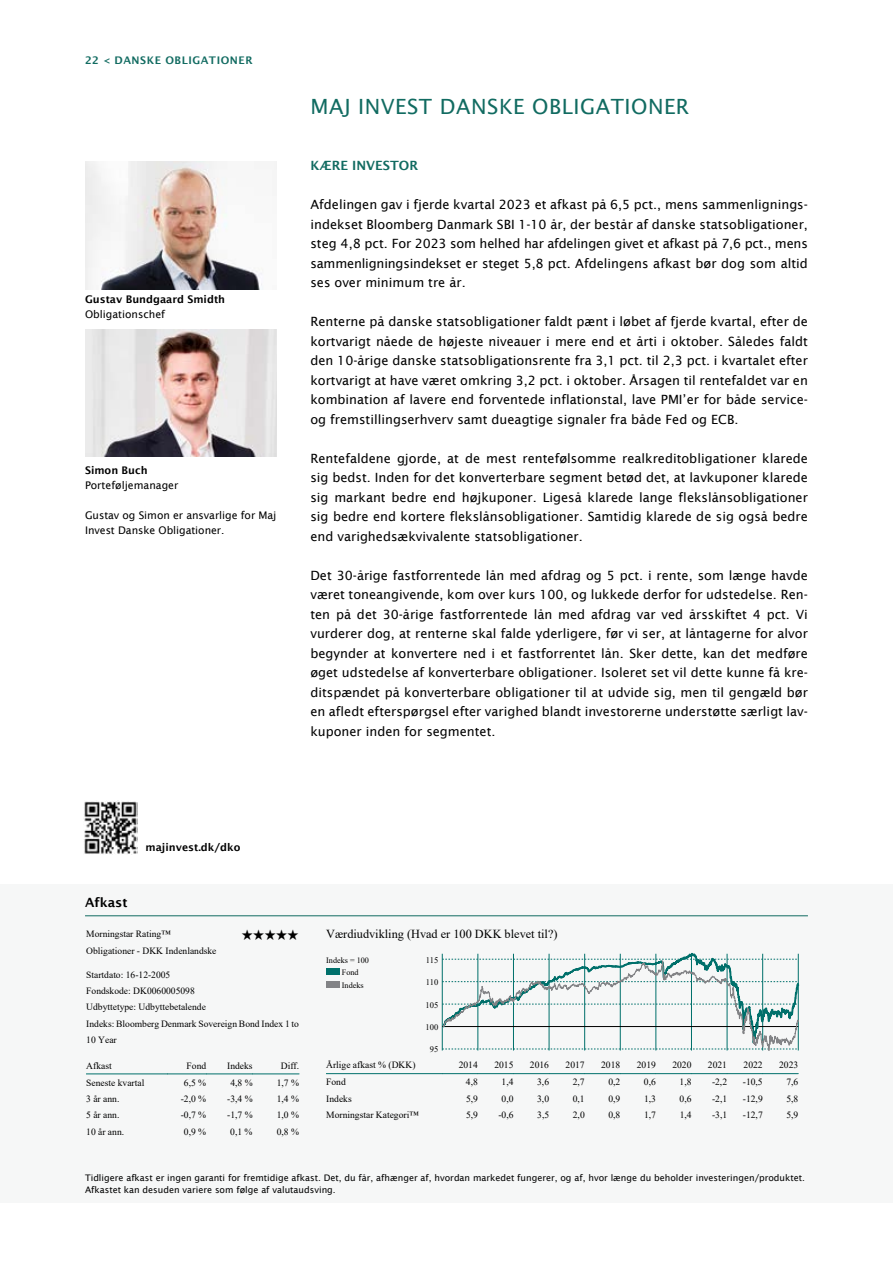
<style>
.page{position:relative;width:893px;height:1263px;background:#fff}
.page>*{position:absolute;margin:0;border:0;box-sizing:border-box;transform-origin:0 0}
.t1{font:21px "Lucida Sans";letter-spacing:.025em;color:#116b61}
.t2{font:12.75px/19.5px "Lucida Sans";color:#000;text-align:justify}
.t3{font:600 12.75px "Lucida Sans";color:#116b61}
.t4{font:600 12.75px "Lucida Sans";color:#000}
.t5{font:12.3px "Times New Roman";color:#000}
.t6{font:10.5px/15px "Lucida Sans";letter-spacing:-.005em;color:#000}
.t7{font:600 10.5px "Lucida Sans";color:#000}
.t8{font:600 10.5px "Lucida Sans";letter-spacing:.05em;color:#116b61}
.t9{font:9.6px/16.4px "Times New Roman";color:#000}
.t10{font:9px/12px "Lucida Sans";color:#000}
.t11{font:8.55px "Times New Roman";color:#000}
.t12{font:8.25px/12.3px "Times New Roman";color:#000}
</style>
<div class="page">
<div style="left:0;top:884px;width:893px;height:319px;background:#f6f7f7"></div>
<img style="left:85px;top:162px;width:191px;height:127px">
<hr style="left:85px;top:915px;width:723px;height:1px;background:#116b61">
<img style="left:85px;top:329px;width:191px;height:128px">
<img style="left:84px;top:801px;width:53px;height:54px">
<hr style="left:86px;top:1074px;width:82px;height:1px;background:#00706b">
<hr style="left:168px;top:1074px;width:38px;height:1px;background:#00706b">
<hr style="left:206px;top:1074px;width:47px;height:1px;background:#00706b">
<hr style="left:253px;top:1074px;width:46px;height:1px;background:#00706b">
<div style="left:326px;top:968px;width:14px;height:7px;background:#00706b"></div>
<div style="left:326px;top:981px;width:14px;height:7px;background:#828386"></div>
<svg style="left:441px;top:915px;width:359px;height:160px"></svg>
<svg style="left:442px;top:954px;width:357px;height:113px"></svg>
<hr style="left:326px;top:1073px;width:116px;height:1px;background:#00706b">
<hr style="left:442px;top:1073px;width:36px;height:1px;background:#00706b">
<hr style="left:478px;top:1073px;width:35px;height:1px;background:#00706b">
<hr style="left:513px;top:1073px;width:36px;height:1px;background:#00706b">
<hr style="left:549px;top:1073px;width:36px;height:1px;background:#00706b">
<hr style="left:585px;top:1073px;width:35px;height:1px;background:#00706b">
<hr style="left:620px;top:1073px;width:36px;height:1px;background:#00706b">
<hr style="left:656px;top:1073px;width:35px;height:1px;background:#00706b">
<hr style="left:691px;top:1073px;width:36px;height:1px;background:#00706b">
<hr style="left:727px;top:1073px;width:36px;height:1px;background:#00706b">
<hr style="left:763px;top:1073px;width:35px;height:1px;background:#00706b">
<p class="t8" style="left:85px;top:54px;width:169px">22 &lt; DANSKE OBLIGATIONER</p>
<p class="t7" style="left:85px;top:294px;width:142px">Gustav Bundgaard Smidth</p>
<p class="t6" style="left:85px;top:307px;width:82px">Obligationschef</p>
<p class="t7" style="left:85px;top:464px;width:64px">Simon Buch</p>
<p class="t6" style="left:85px;top:477px;width:95px">Porteføljemanager</p>
<p class="t6" style="left:85px;top:507px;width:193px">Gustav og Simon er ansvarlige for Maj<br>Invest Danske Obligationer.</p>
<h1 class="t1" style="left:310px;top:94px;width:380px">MAJ INVEST DANSKE OBLIGATIONER</h1>
<p class="t3" style="left:310px;top:158px;width:109px">KÆRE INVESTOR</p>
<p class="t2" style="left:310px;top:195px;width:499px">Afdelingen gav i fjerde kvartal 2023 et afkast på 6,5 pct., mens sammenlignings&shy;indekset Bloomberg Danmark SBI 1-10 år, der består af danske statsobligationer, steg 4,8 pct. For 2023 som helhed har afdelingen givet et afkast på 7,6 pct., mens sammenligningsindekset er steget 5,8 pct. Afdelingens afkast bør dog som altid ses over minimum tre år.</p>
<p class="t2" style="left:310px;top:312px;width:499px">Renterne på danske statsobligationer faldt pænt i løbet af fjerde kvartal, efter de kortvarigt nåede de højeste niveauer i mere end et årti i oktober. Således faldt den 10-årige danske statsobligationsrente fra 3,1 pct. til 2,3 pct. i kvartalet efter kortvarigt at have været omkring 3,2 pct. i oktober. Årsagen til rentefaldet var en kombination af lavere end forventede inflationstal, lave PMI’er for både service&shy;og fremstillingserhverv samt dueagtige signaler fra både Fed og ECB.</p>
<p class="t2" style="left:310px;top:448px;width:499px">Rentefaldene gjorde, at de mest rentefølsomme realkreditobligationer klarede sig bedst. Inden for det konverterbare segment betød det, at lavkuponer klarede sig markant bedre end højkuponer. Ligeså klarede lange flekslånsobligationer sig bedre end kortere flekslånsobligationer. Samtidig klarede de sig også bedre end varighedsækvivalente statsobligationer.</p>
<p class="t2" style="left:310px;top:565px;width:499px">Det 30-årige fastforrentede lån med afdrag og 5 pct. i rente, som længe havde været toneangivende, kom over kurs 100, og lukkede derfor for udstedelse. Ren&shy;ten på det 30-årige fastforrentede lån med afdrag var ved årsskiftet 4 pct. Vi vurderer dog, at renterne skal falde yderligere, før vi ser, at låntagerne for alvor begynder at konvertere ned i et fastforrentet lån. Sker dette, kan det medføre øget udstedelse af konverterbare obligationer. Isoleret set vil dette kunne få kre&shy;ditspændet på konverterbare obligationer til at udvide sig, men til gengæld bør en afledt efterspørgsel efter varighed blandt investorerne understøtte særligt lav&shy;kuponer inden for segmentet.</p>
<p class="t4" style="left:85px;top:895px;width:44px">Afkast</p>
<p class="t7" style="left:146px;top:841px;width:96px">majinvest.dk/dko</p>
<p class="t9" style="left:86px;top:925px;width:132px">Morningstar Rating™<br>Obligationer - DKK Indenlandske</p>
<p class="t9" style="left:86px;top:966px;width:214px">Startdato: 16-12-2005<br>Fondskode: DK0060005098<br>Udbyttetype: Udbyttebetalende<br>Indeks: Bloomberg Denmark Sovereign Bond Index 1 to<br>10 Year</p>
<p class="t9" style="left:86px;top:1057px;width:27px">Afkast</p>
<p class="t9" style="left:187px;top:1057px;width:21px">Fond</p>
<p class="t9" style="left:227px;top:1057px;width:27px">Indeks</p>
<p class="t9" style="left:281px;top:1057px;width:20px">Diff.</p>
<p class="t9" style="left:86px;top:1074px;width:60px">Seneste kvartal</p>
<p class="t9" style="left:184px;top:1074px;width:24px">6,5 %</p>
<p class="t9" style="left:230px;top:1074px;width:24px">4,8 %</p>
<p class="t9" style="left:277px;top:1074px;width:24px">1,7 %</p>
<p class="t9" style="left:86px;top:1090px;width:35px">3 år ann.</p>
<p class="t9" style="left:181px;top:1090px;width:27px">-2,0 %</p>
<p class="t9" style="left:227px;top:1090px;width:27px">-3,4 %</p>
<p class="t9" style="left:277px;top:1090px;width:24px">1,4 %</p>
<p class="t9" style="left:86px;top:1106px;width:35px">5 år ann.</p>
<p class="t9" style="left:181px;top:1106px;width:27px">-0,7 %</p>
<p class="t9" style="left:227px;top:1106px;width:27px">-1,7 %</p>
<p class="t9" style="left:277px;top:1106px;width:24px">1,0 %</p>
<p class="t9" style="left:86px;top:1123px;width:39px">10 år ann.</p>
<p class="t9" style="left:184px;top:1123px;width:24px">0,9 %</p>
<p class="t9" style="left:230px;top:1123px;width:24px">0,1 %</p>
<p class="t9" style="left:277px;top:1123px;width:24px">0,8 %</p>
<p class="t5" style="left:326px;top:925px;width:233px">Værdiudvikling (Hvad er 100 DKK blevet til?)</p>
<p class="t12" style="left:342px;top:953px;width:29px;text-indent:-16px">Indeks = 100<br>Fond</p>
<p class="t12" style="left:342px;top:979px;width:23px">Indeks</p>
<p class="t11" style="left:426px;top:954px;width:14px">115</p>
<p class="t11" style="left:426px;top:976px;width:14px">110</p>
<p class="t11" style="left:426px;top:998px;width:14px">105</p>
<p class="t11" style="left:426px;top:1021px;width:14px">100</p>
<p class="t11" style="left:430px;top:1043px;width:10px">95</p>
<p class="t9" style="left:326px;top:1057px;width:91px">Årlige afkast % (DKK)</p>
<p class="t9" style="left:459px;top:1057px;width:21px">2014</p>
<p class="t9" style="left:494px;top:1057px;width:21px">2015</p>
<p class="t9" style="left:530px;top:1057px;width:21px">2016</p>
<p class="t9" style="left:566px;top:1057px;width:21px">2017</p>
<p class="t9" style="left:601px;top:1057px;width:21px">2018</p>
<p class="t9" style="left:637px;top:1057px;width:21px">2019</p>
<p class="t9" style="left:672px;top:1057px;width:21px">2020</p>
<p class="t9" style="left:708px;top:1057px;width:21px">2021</p>
<p class="t9" style="left:744px;top:1057px;width:21px">2022</p>
<p class="t9" style="left:779px;top:1057px;width:21px">2023</p>
<p class="t9" style="left:326px;top:1073px;width:21px">Fond</p>
<p class="t9" style="left:466px;top:1073px;width:13px">4,8</p>
<p class="t9" style="left:502px;top:1073px;width:13px">1,4</p>
<p class="t9" style="left:537px;top:1073px;width:13px">3,6</p>
<p class="t9" style="left:573px;top:1073px;width:13px">2,7</p>
<p class="t9" style="left:608px;top:1073px;width:13px">0,2</p>
<p class="t9" style="left:644px;top:1073px;width:13px">0,6</p>
<p class="t9" style="left:680px;top:1073px;width:13px">1,8</p>
<p class="t9" style="left:712px;top:1073px;width:17px">-2,2</p>
<p class="t9" style="left:743px;top:1073px;width:21px">-10,5</p>
<p class="t9" style="left:786px;top:1073px;width:13px">7,6</p>
<p class="t9" style="left:326px;top:1090px;width:27px">Indeks</p>
<p class="t9" style="left:466px;top:1090px;width:13px">5,9</p>
<p class="t9" style="left:502px;top:1090px;width:13px">0,0</p>
<p class="t9" style="left:537px;top:1090px;width:13px">3,0</p>
<p class="t9" style="left:573px;top:1090px;width:13px">0,1</p>
<p class="t9" style="left:608px;top:1090px;width:13px">0,9</p>
<p class="t9" style="left:644px;top:1090px;width:13px">1,3</p>
<p class="t9" style="left:680px;top:1090px;width:13px">0,6</p>
<p class="t9" style="left:712px;top:1090px;width:17px">-2,1</p>
<p class="t9" style="left:743px;top:1090px;width:21px">-12,9</p>
<p class="t9" style="left:786px;top:1090px;width:13px">5,8</p>
<p class="t9" style="left:326px;top:1106px;width:94px">Morningstar Kategori™</p>
<p class="t9" style="left:466px;top:1106px;width:13px">5,9</p>
<p class="t9" style="left:498px;top:1106px;width:17px">-0,6</p>
<p class="t9" style="left:537px;top:1106px;width:13px">3,5</p>
<p class="t9" style="left:573px;top:1106px;width:13px">2,0</p>
<p class="t9" style="left:608px;top:1106px;width:13px">0,8</p>
<p class="t9" style="left:644px;top:1106px;width:13px">1,7</p>
<p class="t9" style="left:680px;top:1106px;width:13px">1,4</p>
<p class="t9" style="left:712px;top:1106px;width:17px">-3,1</p>
<p class="t9" style="left:743px;top:1106px;width:21px">-12,7</p>
<p class="t9" style="left:786px;top:1106px;width:13px">5,9</p>
<p class="t10" style="left:85px;top:1171px;width:721px">Tidligere afkast er ingen garanti for fremtidige afkast. Det, du får, afhænger af, hvordan markedet fungerer, og af, hvor længe du beholder investeringen/produktet.<br>Afkastet kan desuden variere som følge af valutaudsving.</p>
</div>
